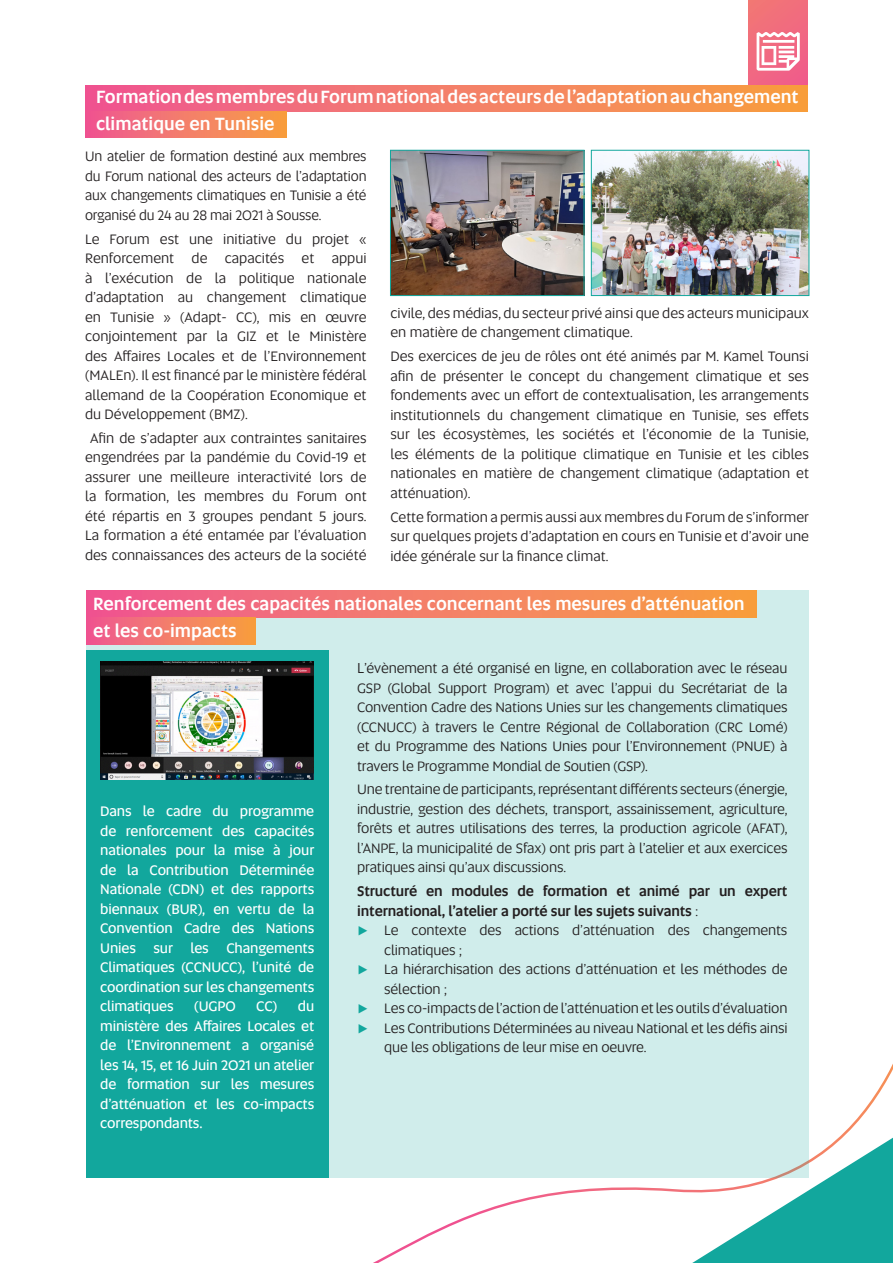
<style>
.page{position:relative;width:893px;height:1263px;background:#fff}
.page>*{position:absolute;margin:0;border:0;box-sizing:border-box;transform-origin:0 0}
.t1{font:500 18px "Altis";color:#fff}
.t2{font:14.25px/19.5px "Altis";letter-spacing:-.005em;color:#231f20;text-align:justify}
.t3{font:14.25px/19.5px "Altis";letter-spacing:-.01em;color:#fff;text-align:justify}
.t4{font:500 14.25px/19.5px "Altis";letter-spacing:-.01em;color:#231f20}
.s1{font-size:15px}
.s2{font-weight:400}
.s3{font-size:15px;color:#12a79d}
</style>
<div class="page">
<svg style="left:373px;top:1064px;width:520px;height:199px"></svg>
<div style="left:748px;top:0;width:60px;height:85px;background:linear-gradient(to right,#f2737d,#f06482)"></div>
<svg style="left:757px;top:32px;width:43px;height:39px"></svg>
<div style="left:86px;top:85px;width:722px;height:27px;background:linear-gradient(to right,#ef5794,#f8a140)"></div>
<div style="left:86px;top:112px;width:201px;height:25px;background:linear-gradient(to right,#ef5794,#f8a140)"></div>
<img style="left:392px;top:152px;width:190px;height:142px">
<div style="left:390px;top:150px;width:194px;height:146px;border:1px solid #12a79d"></div>
<img style="left:593px;top:152px;width:214px;height:142px">
<div style="left:591px;top:150px;width:218px;height:146px;border:1px solid #12a79d"></div>
<div style="left:86px;top:590px;width:723px;height:588px;background:#d0edeb"></div>
<div style="left:86px;top:650px;width:242px;height:528px;background:#12a79d"></div>
<div style="left:86px;top:590px;width:671px;height:28px;background:linear-gradient(to right,#ef5794,#f8a140)"></div>
<div style="left:86px;top:618px;width:169px;height:26px;background:linear-gradient(to right,#ef5794,#f8a141)"></div>
<img style="left:100px;top:661px;width:214px;height:118px">
<p class="t1" style="left:96px;top:84px;width:704px">Formation des membres du Forum national des acteurs de l’adaptation au changement</p>
<p class="t1" style="left:96px;top:111px;width:180px">climatique en Tunisie</p>
<p class="t2" style="left:85px;top:146px;width:283px">Un atelier de formation destiné aux membres du Forum national des acteurs de l’adaptation aux changements climatiques en Tunisie a été organisé du 24 au 28 mai 2021 à Sousse.</p>
<p class="t2" style="left:85px;top:229px;width:283px">Le Forum est une initiative du projet « Renforcement de capacités et appui à l’exécution de la politique nationale d’adaptation au changement climatique en Tunisie » (Adapt- CC), mis en œuvre conjointement par la GIZ et le Ministère des Affaires Locales et de l’Environnement (MALEn). Il est financé par le ministère fédéral allemand de la Coopération Economique et du Développement (BMZ).</p>
<p class="t2" style="left:85px;top:428px;width:283px;text-align:center">Afin de s’adapter aux contraintes sanitaires engendrées par la pandémie du Covid-19 et assurer une meilleure interactivité lors de la formation, les membres du Forum ont été répartis en 3 groupes pendant 5 jours.<br>La formation a été entamée par l’évaluation des connaissances des acteurs de la société</p>
<p class="t2" style="left:390px;top:303px;width:420px">civile, des médias, du secteur privé ainsi que des acteurs municipaux en matière de changement climatique.</p>
<p class="t2" style="left:390px;top:346px;width:420px">Des exercices de jeu de rôles ont été animés par M. Kamel Tounsi afin de présenter le concept du changement climatique et ses fondements avec un effort de contextualisation, les arrangements institutionnels du changement climatique en Tunisie, ses effets sur les écosystèmes, les sociétés et l’économie de la Tunisie, les éléments de la politique climatique en Tunisie et les cibles nationales en matière de changement climatique (adaptation et atténuation).</p>
<p class="t2" style="left:390px;top:506px;width:420px">Cette formation a permis aussi aux membres du Forum de s’informer sur quelques projets d’adaptation en cours en Tunisie et d’avoir une idée générale sur la finance climat.</p>
<p class="t1" style="left:93px;top:591px;width:653px">Renforcement des capacités nationales concernant les mesures d’atténuation</p>
<p class="t1" style="left:93px;top:618px;width:145px">et les co-impacts</p>
<p class="t3" style="left:100px;top:801px;width:216px">Dans le cadre du programme de renforcement des capacités nationales pour la mise à jour de la Contribution Déterminée Nationale (CDN) et des rapports biennaux (BUR), en vertu de la Convention Cadre des Nations Unies sur les Changements Climatiques (CCNUCC), l’unité de coordination sur les changements climatiques</p>
<p class="t3" style="left:100px;top:996px;width:216px;text-indent:156px">CC) du ministère des Affaires Locales et de l’Environnement a organisé les 14, 15, et 16 Juin 2021 un atelier de formation sur les mesures d’atténuation et les co-impacts correspondants.</p>
<p class="t3" style="left:194px;top:996px;width:43px">(UGPO</p>
<p class="t2" style="left:357px;top:658px;width:432px"><span class="s1">L</span>’évènement a été organisé en ligne, en collaboration avec le réseau GSP (Global Support Program) et avec l’appui du Secrétariat de la Convention Cadre des Nations Unies sur les changements climatiques (CCNUCC) à travers le Centre Régional de Collaboration (CRC Lomé) et du Programme des Nations Unies pour l’Environnement (PNUE) à travers le Programme Mondial de Soutien (GSP).</p>
<p class="t2" style="left:357px;top:779px;width:432px">Une trentaine de participants, représentant différents secteurs (énergie, industrie, gestion des déchets, transport, assainissement, agriculture, forêts et autres utilisations des terres, la production agricole (AFAT), l’ANPE, la municipalité de Sfax) ont pris part à l’atelier et aux exercices pratiques ainsi qu’aux discussions.</p>
<p class="t4" style="left:357px;top:880px;width:432px">Structuré en modules de formation et animé par un expert international, l’atelier a porté sur les sujets suivants <span class="s2">:</span></p>
<p class="t2" style="left:384px;top:920px;width:405px;text-indent:-27px"><span class="s3">⊲</span> Le contexte des actions d’atténuation des changements climatiques ;</p>
<p class="t2" style="left:384px;top:959px;width:405px;text-indent:-27px"><span class="s3">⊲</span> La hiérarchisation des actions d’atténuation et les méthodes de sélection ;</p>
<p class="t2" style="left:357px;top:998px;width:432px"><span class="s3">⊲</span> Les co-impacts de l’action de l’atténuation et les outils d’évaluation</p>
<p class="t2" style="left:384px;top:1017px;width:405px;text-indent:-27px"><span class="s3">⊲</span> Les Contributions Déterminées au niveau National et les défis ainsi que les obligations de leur mise en oeuvre.</p>
</div>
